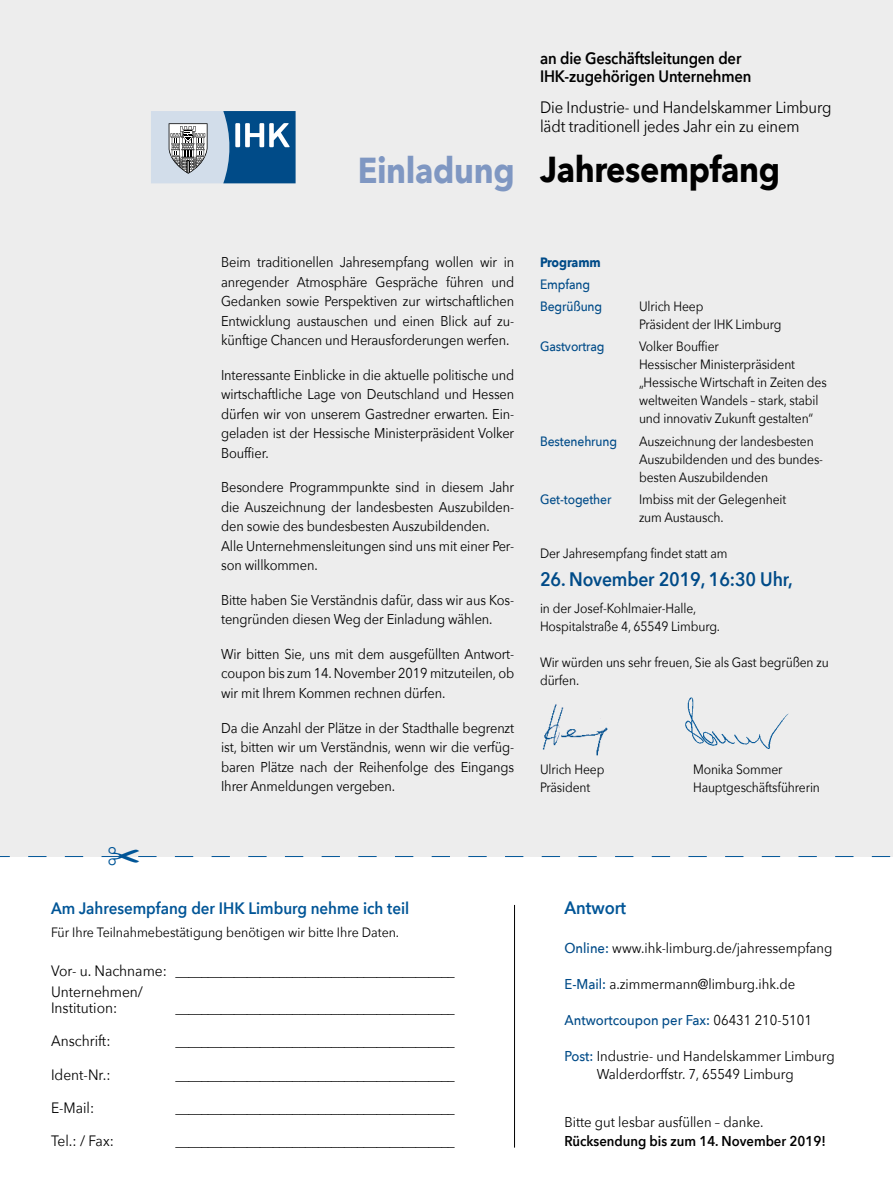
<style>
.page{position:relative;width:893px;height:1191px;background:#fff}
.page>*{position:absolute;margin:0;border:0;box-sizing:border-box;transform-origin:0 0}
.t1{font:700 36px "Avenir Next";letter-spacing:-.01em;color:#000;scale:.9 1}
.t2{font:700 36px "Avenir Next";letter-spacing:-.01em;color:#7f97c2;scale:.9 1}
.t3{font:600 19.5px "Avenir Next";letter-spacing:-.01em;color:#004b88;scale:.9 1}
.t4{font:600 18px "Avenir Next";color:#005597;scale:.92 1}
.t5{font:16.5px/18.8px "Avenir Next";letter-spacing:-.01em;color:#000;scale:.9 1}
.t6{font:600 16.5px/18.8px "Avenir Next";letter-spacing:-.01em;color:#000;scale:.9 1}
.t7{font:600 16.5px "Avenir Next";color:#005597;scale:.92 1}
.t8{font:15px/20.5px "Avenir Next";color:#000;scale:.92 1}
.t9{font:14.25px/19.5px "Avenir Next";letter-spacing:-.01em;color:#000;text-align:justify;scale:.9 1}
.t10{font:14.25px/18px "Avenir Next";letter-spacing:-.01em;color:#000;scale:.92 1}
.t11{font:500 14.25px "Avenir Next";color:#004b88;scale:.92 1}
.t12{font:600 14.25px "Avenir Next";color:#000;scale:.92 1}
.t13{font:13.5px/18px "Avenir Next";letter-spacing:-.01em;color:#000;scale:.9 1}
.t14{font:13.5px "Avenir Next";letter-spacing:-.01em;color:#000;scale:.92 1}
.t15{font:500 13.5px/22.2px "Avenir Next";letter-spacing:-.01em;color:#004b88;scale:.9 1}
.t16{font:700 13.5px "Avenir Next";letter-spacing:-.01em;color:#004b88;scale:.9 1}
.s1{font-weight:500;color:#004b88}
.s2{font-weight:400;color:#000}
</style>
<div class="page">
<div style="left:0;top:0;width:893px;height:856px;background:#ededed"></div>
<svg style="left:151px;top:111px;width:145px;height:72px;background:#7598b6"></svg>
<hr style="left:514px;top:905px;width:1px;height:242px;background:#000">
<img style="left:542px;top:704px;width:66px;height:52px">
<img style="left:685px;top:697px;width:104px;height:52px">
<svg style="left:0;top:856px;width:890px;height:2px"></svg>
<h1 class="t2" style="left:358px;top:140px;width:176px">Einladung</h1>
<p class="t9" style="left:221px;top:252px;width:327px">Beim traditionellen Jahresempfang wollen wir in anregender Atmosphäre Gespräche führen und Gedanken sowie Perspektiven zur wirtschaftlichen Entwicklung austauschen und einen Blick auf zu&shy;künftige Chancen und Herausforderungen werfen.</p>
<p class="t9" style="left:221px;top:364px;width:327px">Interessante Einblicke in die aktuelle politische und wirtschaftliche Lage von Deutschland und Hessen dürfen wir von unserem Gastredner erwarten. Ein&shy;geladen ist der Hessische Ministerpräsident Volker Bouffier.</p>
<p class="t9" style="left:221px;top:477px;width:327px;text-align:left">Besondere Programmpunkte sind in diesem Jahr die Auszeichnung der landesbesten Auszubilden&shy;den sowie des bundesbesten Auszubildenden.<br>Alle Unternehmensleitungen sind uns mit einer Per&shy;son willkommen.</p>
<p class="t9" style="left:221px;top:589px;width:327px">Bitte haben Sie Verständnis dafür, dass wir aus Kos&shy;tengründen diesen Weg der Einladung wählen.</p>
<p class="t9" style="left:221px;top:643px;width:327px">Wir bitten Sie, uns mit dem ausgefüllten Antwort&shy;coupon bis zum 14. November 2019 mitzuteilen, ob wir mit Ihrem Kommen rechnen dürfen.</p>
<p class="t9" style="left:221px;top:717px;width:327px">Da die Anzahl der Plätze in der Stadthalle begrenzt ist, bitten wir um Verständnis, wenn wir die verfüg&shy;baren Plätze nach der Reihenfolge des Eingangs Ihrer Anmeldungen vergeben.</p>
<p class="t6" style="left:540px;top:48px;width:236px">an die Geschäftsleitungen der<br>IHK-zugehörigen Unternehmen</p>
<p class="t5" style="left:540px;top:97px;width:325px">Die Industrie- und Handelskammer Limburg lädt traditionell jedes Jahr ein zu einem</p>
<h1 class="t1" style="left:540px;top:138px;width:268px">Jahresempfang</h1>
<p class="t16" style="left:540px;top:250px;width:69px">Programm</p>
<p class="t15" style="left:540px;top:272px;width:71px">Empfang<br>Begrüßung</p>
<p class="t13" style="left:639px;top:297px;width:160px">Ulrich Heep<br>Präsident der IHK Limburg</p>
<p class="t15" style="left:540px;top:335px;width:73px">Gastvortrag</p>
<p class="t13" style="left:639px;top:337px;width:210px">Volker Bouffier<br>Hessischer Ministerpräsident „Hessische Wirtschaft in Zeiten des weltweiten Wandels – stark, stabil und innovativ Zukunft gestalten“</p>
<p class="t15" style="left:540px;top:429px;width:87px">Bestenehrung</p>
<p class="t13" style="left:639px;top:431px;width:206px">Auszeichnung der landesbesten<br>Auszubildenden und des bundes&shy;besten Auszubildenden</p>
<p class="t15" style="left:540px;top:487px;width:81px">Get-together</p>
<p class="t13" style="left:639px;top:489px;width:165px">Imbiss mit der Gelegenheit zum Austausch.</p>
<p class="t13" style="left:540px;top:543px;width:210px">Der Jahresempfang findet statt am</p>
<h2 class="t3" style="left:540px;top:563px;width:282px">26. November 2019, 16:30 Uhr,</h2>
<p class="t13" style="left:540px;top:598px;width:202px">in der Josef-Kohlmaier-Halle,<br>Hospitalstraße 4, 65549 Limburg.</p>
<p class="t13" style="left:540px;top:652px;width:322px">Wir würden uns sehr freuen, Sie als Gast begrüßen zu dürfen.</p>
<p class="t13" style="left:540px;top:759px;width:73px">Ulrich Heep</p>
<p class="t13" style="left:693px;top:759px;width:101px">Monika Sommer</p>
<p class="t13" style="left:540px;top:777px;width:57px">Präsident</p>
<p class="t13" style="left:693px;top:777px;width:143px">Hauptgeschäftsführerin</p>
<p class="t7" style="left:51px;top:894px;width:391px">Am Jahresempfang der IHK Limburg nehme ich teil</p>
<p class="t14" style="left:51px;top:920px;width:380px">Für Ihre Teilnahmebestätigung benötigen wir bitte Ihre Daten.</p>
<p class="t8" style="left:51px;top:960px;width:440px">Vor- u. Nachname: ___________________________________________<br>Unternehmen/</p>
<p class="t8" style="left:51px;top:997px;width:73px">Institution:</p>
<p class="t8" style="left:176px;top:997px;width:305px">___________________________________________</p>
<p class="t8" style="left:51px;top:1030px;width:66px">Anschrift:</p>
<p class="t8" style="left:176px;top:1030px;width:305px">___________________________________________</p>
<p class="t8" style="left:51px;top:1063px;width:66px">Ident-Nr.:</p>
<p class="t8" style="left:176px;top:1063px;width:305px">___________________________________________</p>
<p class="t8" style="left:51px;top:1096px;width:48px">E-Mail:</p>
<p class="t8" style="left:176px;top:1096px;width:305px">___________________________________________</p>
<p class="t8" style="left:51px;top:1130px;width:70px">Tel.: / Fax:</p>
<p class="t8" style="left:176px;top:1130px;width:305px">___________________________________________</p>
<p class="t4" style="left:564px;top:892px;width:69px">Antwort</p>
<p class="t10" style="left:564px;top:938px;width:293px"><span class="s1">Online:</span> www.ihk-limburg.de/jahressempfang</p>
<p class="t10" style="left:564px;top:974px;width:252px"><span class="s1">E-Mail:</span> a.zimmermann@limburg.ihk.de</p>
<p class="t11" style="left:564px;top:1008px;width:271px">Antwortcoupon per Fax: <span class="s2">06431 210-5101</span></p>
<p class="t10" style="left:597px;top:1046px;width:260px;text-indent:-32px"><span class="s1">Post:</span> Industrie- und Handelskammer Limburg<br>Walderdorffstr. 7, 65549 Limburg</p>
<p class="t10" style="left:564px;top:1112px;width:218px">Bitte gut lesbar ausfüllen – danke.</p>
<p class="t12" style="left:564px;top:1129px;width:286px">Rücksendung bis zum 14. November 2019!</p>
</div>
